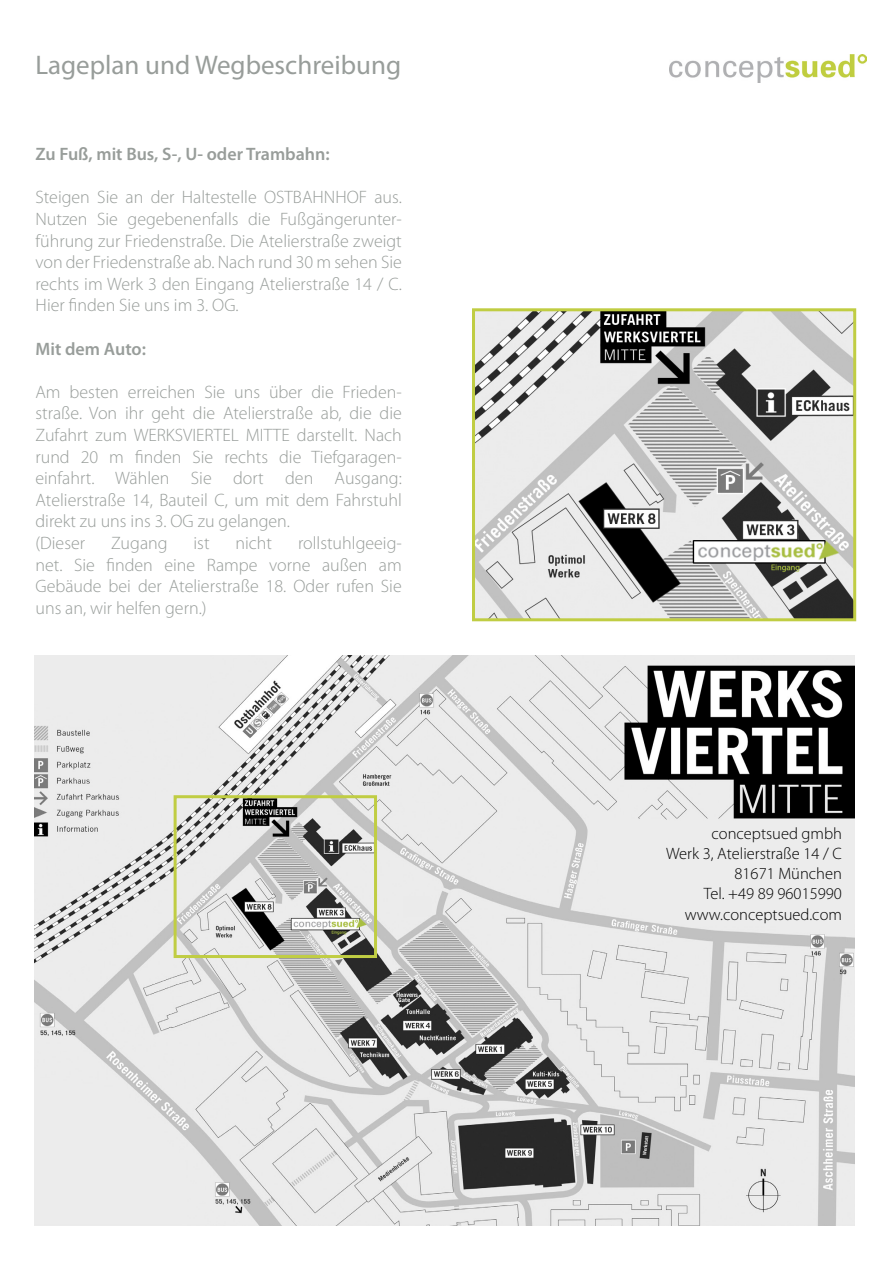
<style>
.page{position:relative;width:893px;height:1263px;background:#fff}
.page>*{position:absolute;margin:0;border:0;box-sizing:border-box;transform-origin:0 0}
.t1{font:27px "Myriad Pro";color:#989d9a}
.t2{font:300 18px/21.6px "Myriad Pro";color:#989d9a;text-align:justify}
.t3{font:600 18px "Myriad Pro";color:#989d9a}
.t4{font:300 16.5px/19.8px "Myriad Pro";color:#000;text-align:right}
</style>
<div class="page">
<img style="left:670px;top:54px;width:196px;height:29px">
<img style="left:34px;top:656px;width:821px;height:569px">
<img style="left:476px;top:312px;width:376px;height:305px">
<div style="left:472px;top:308px;width:384px;height:313px;border:3px solid #c0cd43"></div>
<div style="left:174px;top:795px;width:203px;height:163px;border:3px solid #c0cd43"></div>
<div style="left:34px;top:655px;width:169px;height:47px;background:#ececec"></div>
<h1 class="t1" style="left:35px;top:49px;width:367px">Lageplan und Wegbeschreibung</h1>
<p class="t3" style="left:35px;top:143px;width:296px">Zu Fuß, mit Bus, S-, U- oder Trambahn:</p>
<p class="t2" style="left:35px;top:186px;width:368px">Steigen Sie an der Haltestelle OSTBAHNHOF aus.<br>Nutzen Sie gegebenenfalls die Fußgängerunter&shy;führung zur Friedenstraße. Die Atelierstraße zweigt von der Friedenstraße ab. Nach rund 30 m sehen Sie rechts im Werk 3 den Eingang Atelierstraße 14 / C.<br>Hier finden Sie uns im 3. OG.</p>
<p class="t3" style="left:35px;top:337px;width:112px">Mit dem Auto:</p>
<p class="t2" style="left:35px;top:381px;width:368px;text-align:left">Am besten erreichen Sie uns über die Frieden&shy;straße. Von ihr geht die Atelierstraße ab, die die Zufahrt zum WERKSVIERTEL MITTE darstellt. Nach rund 20 m finden Sie rechts die Tiefgaragen&shy;einfahrt. Wählen Sie dort den Ausgang:<br>Atelierstraße 14, Bauteil C, um mit dem Fahrstuhl direkt zu uns ins 3. OG zu gelangen.<br>(Dieser</p>
<p class="t2" style="left:35px;top:532px;width:368px;text-indent:263px">rollstuhlgeeig&shy;net. Sie finden eine Rampe vorne außen am Gebäude bei der Atelierstraße 18. Oder rufen Sie uns an, wir helfen gern.)</p>
<p class="t2" style="left:111px;top:532px;width:58px">Zugang</p>
<p class="t2" style="left:194px;top:532px;width:18px">ist</p>
<p class="t2" style="left:235px;top:532px;width:38px">nicht</p>
<p class="t4" style="left:666px;top:823px;width:177px">conceptsued gmbh<br>Werk 3, Atelierstraße 14 / C<br>81671 München<br>Tel. +49 89 96015990</p>
<p class="t4" style="left:685px;top:904px;width:159px">www.conceptsued.com</p>
</div>
